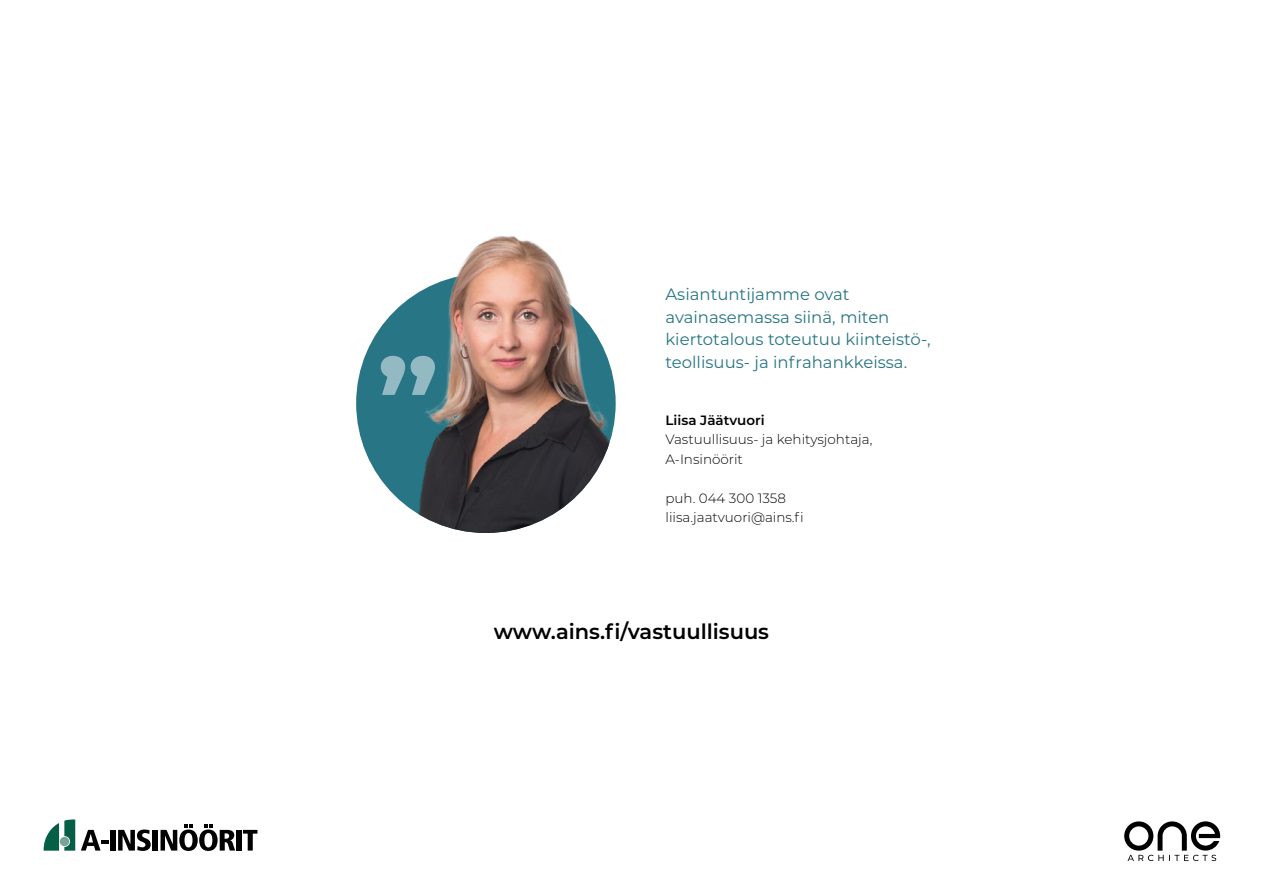
<style>
.page{position:relative;width:1263px;height:893px;background:#fff}
.page>*{position:absolute;margin:0;border:0;box-sizing:border-box;transform-origin:0 0}
.Leipis_9_13_pt{font:600 21px "Montserrat";color:#000}
.Lainaus{font:16.5px/22.5px "Montserrat";color:#277585}
.Leipis_9_13_pt-2{font:300 13.5px/19.5px "Montserrat";color:#000}
.s1{font-weight:600}
</style>
<div class="page">
<img style="left:356px;top:236px;width:260px;height:297px">
<svg style="left:381px;top:356px;width:54px;height:39px;background:#6ca1ac"></svg>
<svg style="left:43px;top:819px;width:32px;height:32px"></svg>
<div style="left:60px;top:837px;width:9px;height:9px;background:#79a396;border-radius:50%"></div>
<svg style="left:243px;top:830px;width:14px;height:20px"></svg>
<div style="left:237px;top:830px;width:5px;height:20px;background:#010101"></div>
<svg style="left:161px;top:824px;width:74px;height:27px"></svg>
<div style="left:153px;top:830px;width:5px;height:20px;background:#010101"></div>
<svg style="left:118px;top:829px;width:33px;height:22px"></svg>
<div style="left:110px;top:830px;width:5px;height:20px;background:#010101"></div>
<svg style="left:81px;top:830px;width:27px;height:20px"></svg>
<svg style="left:1124px;top:821px;width:96px;height:40px"></svg>
<p class="Lainaus" style="left:665px;top:282px;width:267px">Asiantuntijamme ovat avainasemassa siinä, miten kiertotalous toteutuu kiinteistö-, teollisuus- ja infrahankkeissa.</p>
<p class="Leipis_9_13_pt-2" style="left:665px;top:410px;width:208px"><span class="s1">Liisa Jäätvuori<br></span>Vastuullisuus- ja kehitysjohtaja,<br>A-Insinöörit</p>
<p class="Leipis_9_13_pt-2" style="left:665px;top:488px;width:140px">puh. 044 300 1358 liisa.jaatvuori@ains.fi</p>
<p class="Leipis_9_13_pt" style="left:494px;top:617px;width:277px">www.ains.fi/vastuullisuus</p>
</div>
